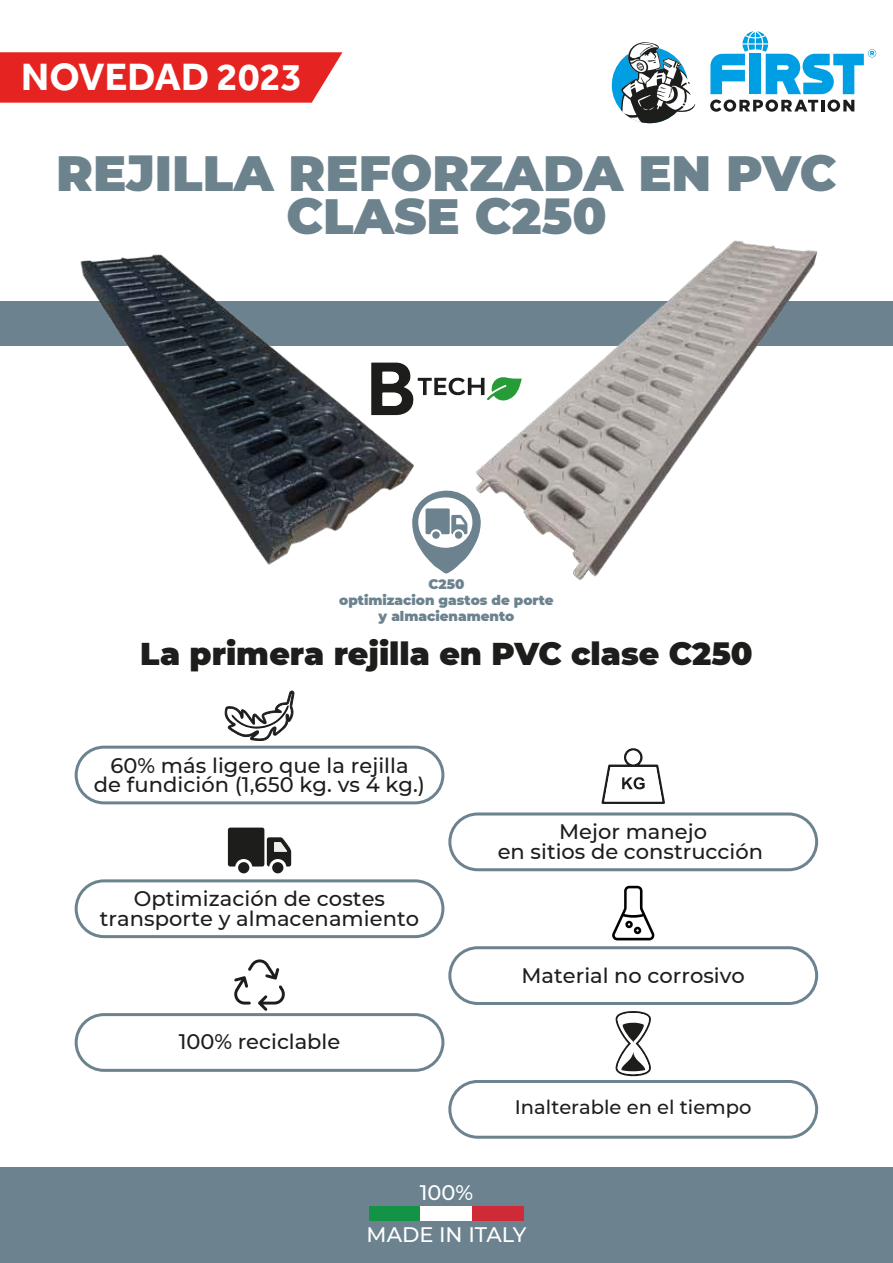
<style>
.page{position:relative;width:893px;height:1263px;background:#fff}
.page>*{position:absolute;margin:0;border:0;box-sizing:border-box;transform-origin:0 0}
.t1{font:900 49.5px/43.5px "Montserrat";color:#6c838e;text-align:center}
.t2{font:700 39.3px "Effra";color:#fff}
.t3{font:900 31.5px "Montserrat";color:#1d1d1b}
.t4{font:500 21px/19.5px "Montserrat";letter-spacing:.005em;color:#1d1d1b;text-align:center}
.t5{font:500 21px/42px "Montserrat";color:#fff;text-align:center}
.t6{font:500 19.5px "Montserrat";color:#1d1d1b}
.t7{font:900 13.5px/16.2px "Montserrat";color:#6c838f;text-align:center}
</style>
<div class="page">
<svg style="left:0;top:52px;width:342px;height:51px;background:#e62f2c"></svg>
<div style="left:0;top:302px;width:893px;height:44px;background:#6c838f"></div>
<div style="left:612px;top:47px;width:76px;height:76px;background:#009fe3;border-radius:50%"></div>
<svg style="left:620px;top:42px;width:76px;height:81px"></svg>
<svg style="left:710px;top:100px;width:144px;height:12px"></svg>
<svg style="left:710px;top:31px;width:166px;height:63px"></svg>
<div style="left:0;top:1167px;width:893px;height:96px;background:#6c838f"></div>
<div style="left:370px;top:1206px;width:51px;height:14px;background:#139345"></div>
<div style="left:421px;top:1206px;width:51px;height:14px;background:#fff"></div>
<div style="left:472px;top:1206px;width:51px;height:14px;background:#ce2a37"></div>
<svg style="left:234px;top:959px;width:51px;height:52px"></svg>
<svg style="left:224px;top:690px;width:71px;height:51px"></svg>
<div style="left:75px;top:746px;width:369px;height:58px;border:3px solid #6c838f;border-radius:28px"></div>
<div style="left:448px;top:812px;width:370px;height:59px;border:3px solid #6c838f;border-radius:28px"></div>
<div style="left:75px;top:879px;width:369px;height:59px;border:3px solid #6c838f;border-radius:28px"></div>
<div style="left:448px;top:946px;width:370px;height:59px;border:3px solid #6c838f;border-radius:28px"></div>
<div style="left:75px;top:1013px;width:369px;height:59px;border:3px solid #6c838f;border-radius:28px"></div>
<div style="left:448px;top:1080px;width:370px;height:59px;border:3px solid #6c838f;border-radius:28px"></div>
<svg style="left:612px;top:886px;width:43px;height:54px"></svg>
<svg style="left:615px;top:1011px;width:36px;height:65px"></svg>
<svg style="left:601px;top:748px;width:64px;height:56px"></svg>
<div style="left:272px;top:862px;width:11px;height:11px;background:#1d1d1b;border-radius:50%"></div>
<div style="left:238px;top:862px;width:11px;height:11px;background:#1d1d1b;border-radius:50%"></div>
<svg style="left:228px;top:827px;width:63px;height:39px"></svg>
<svg style="left:426px;top:377px;width:39px;height:19px"></svg>
<svg style="left:426px;top:490px;width:41px;height:84px"></svg>
<div style="left:455px;top:531px;width:7px;height:8px;background:#6c838f;border-radius:50%"></div>
<div style="left:432px;top:531px;width:8px;height:8px;background:#6c838f;border-radius:50%"></div>
<img style="left:467px;top:240px;width:363px;height:340px">
<img style="left:63px;top:254px;width:363px;height:311px">
<h2 class="t2" style="left:21px;top:53px;width:283px">NOVEDAD 2023</h2>
<h1 class="t1" style="left:56px;top:148px;width:782px">REJILLA REFORZADA EN PVC<br>CLASE C250</h1>
<p class="t7" style="left:339px;top:575px;width:216px">C250<br>optimizacion gastos de porte y almacienamento</p>
<h3 class="t3" style="left:140px;top:630px;width:614px">La primera rejilla en PVC clase C250</h3>
<p class="t4" style="left:94px;top:754px;width:333px">60% más ligero que la rejilla<br>de fundición (1,650 kg. vs 4 kg.)</p>
<p class="t4" style="left:100px;top:888px;width:321px">Optimización de costes transporte y almacenamiento</p>
<p class="t4" style="left:179px;top:1031px;width:163px">100% reciclable</p>
<p class="t4" style="left:498px;top:821px;width:267px">Mejor manejo<br>en sitios de construcción</p>
<p class="t4" style="left:522px;top:964px;width:225px">Material no corrosivo</p>
<p class="t6" style="left:515px;top:1093px;width:238px">Inalterable en el tiempo</p>
<p class="t5" style="left:367px;top:1170px;width:161px">100%<br>MADE IN ITALY</p>
</div>
